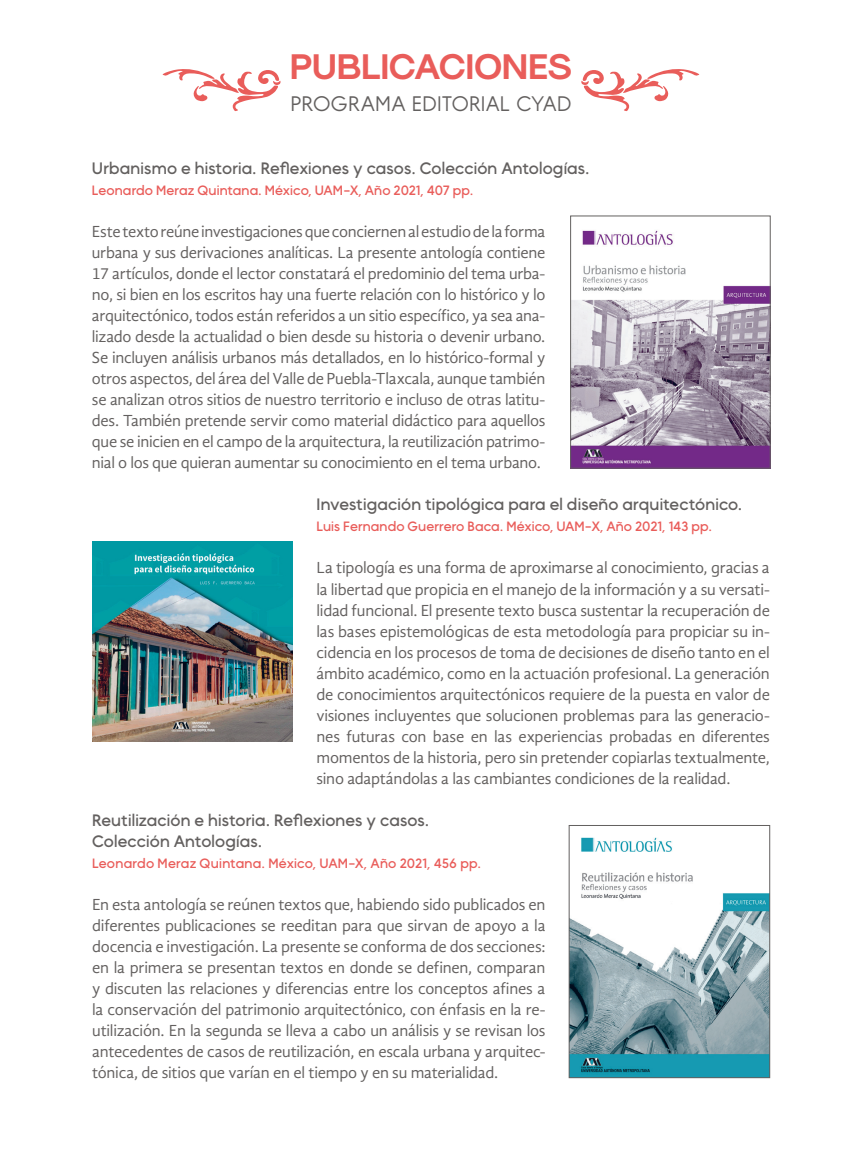
<style>
.page{position:relative;width:851px;height:1149px;background:#fff}
.page>*{position:absolute;margin:0;border:0;box-sizing:border-box;transform-origin:0 0}
.t1{font:36px "Sk Modernist Bold";letter-spacing:-.005em;color:#e95d5a}
.t2{font:300 21px "MADE Okine Sans PERSONALUSE";letter-spacing:.005em;color:#63605f}
.t3{font:16.5px/21px "Gandhi Sans";letter-spacing:-.015em;color:#63605f;text-align:justify}
.t4{font:16.5px/21px "MADE Okine Sans PERSONALUSE";letter-spacing:.005em;color:#63605f}
.t5{font:13.5px "MADE Okine Sans PERSONALUSE";letter-spacing:.005em;color:#e95d5a}
</style>
<div class="page">
<img style="left:92px;top:541px;width:201px;height:200px">
<img style="left:572px;top:230px;width:196px;height:236px">
<div style="left:570px;top:216px;width:200px;height:252px;border:1px solid #63605f"></div>
<img style="left:571px;top:837px;width:196px;height:238px">
<div style="left:569px;top:825px;width:200px;height:252px;border:1px solid #63605f"></div>
<svg style="left:162px;top:69px;width:119px;height:42px"></svg>
<svg style="left:581px;top:69px;width:118px;height:42px"></svg>
<h1 class="t1" style="left:290px;top:45px;width:283px">PUBLICACIONES</h1>
<p class="t2" style="left:290px;top:91px;width:282px">PROGRAMA EDITORIAL CYAD</p>
<p class="t4" style="left:92px;top:158px;width:499px">Urbanismo e historia. Reflexiones y casos. Colección Antologías.</p>
<p class="t5" style="left:92px;top:182px;width:383px">Leonardo Meraz Quintana. México, UAM-X, Año 2021, 407 pp.</p>
<p class="t3" style="left:92px;top:221px;width:455px">Este texto reúne investigaciones que conciernen al estudio de la forma urbana y sus derivaciones analíticas. La presente antología contiene 17 artículos, donde el lector constatará el predominio del tema urba&shy;no, si bien en los escritos hay una fuerte relación con lo histórico y lo arquitectónico, todos están referidos a un sitio específico, ya sea ana&shy;lizado desde la actualidad o bien desde su historia o devenir urbano.<br>Se incluyen análisis urbanos más detallados, en lo histórico-formal y otros aspectos, del área del Valle de Puebla-Tlaxcala, aunque también se analizan otros sitios de nuestro territorio e incluso de otras latitu&shy;des. También pretende servir como material didáctico para aquellos que se inicien en el campo de la arquitectura, la reutilización patrimo&shy;nial o los que quieran aumentar su conocimiento en el tema urbano.</p>
<p class="t4" style="left:316px;top:494px;width:427px">Investigación tipológica para el diseño arquitectónico.</p>
<p class="t5" style="left:316px;top:518px;width:397px">Luis Fernando Guerrero Baca. México, UAM-X, Año 2021, 143 pp.</p>
<p class="t3" style="left:316px;top:557px;width:455px">La tipología es una forma de aproximarse al conocimiento, gracias a la libertad que propicia en el manejo de la información y a su versati&shy;lidad funcional. El presente texto busca sustentar la recuperación de las bases epistemológicas de esta metodología para propiciar su in&shy;cidencia en los procesos de toma de decisiones de diseño tanto en el ámbito académico, como en la actuación profesional. La generación de conocimientos arquitectónicos requiere de la puesta en valor de visiones incluyentes que solucionen problemas para las generacio&shy;nes futuras con base en las experiencias probadas en diferentes momentos de la historia, pero sin pretender copiarlas textualmente, sino adaptándolas a las cambiantes condiciones de la realidad.</p>
<p class="t4" style="left:92px;top:809px;width:338px">Reutilización e historia. Reflexiones y casos.<br>Colección Antologías.</p>
<p class="t5" style="left:92px;top:854px;width:390px">Leonardo Meraz Quintana. México, UAM-X, Año 2021, 456 pp.</p>
<p class="t3" style="left:92px;top:893px;width:455px">En esta antología se reúnen textos que, habiendo sido publicados en diferentes publicaciones se reeditan para que sirvan de apoyo a la docencia e investigación. La presente se conforma de dos secciones: en la primera se presentan textos en donde se definen, comparan y discuten las relaciones y diferencias entre los conceptos afines a la conservación del patrimonio arquitectónico, con énfasis en la re&shy;utilización. En la segunda se lleva a cabo un análisis y se revisan los antecedentes de casos de reutilización, en escala urbana y arquitec&shy;tónica, de sitios que varían en el tiempo y en su materialidad.</p>
</div>
